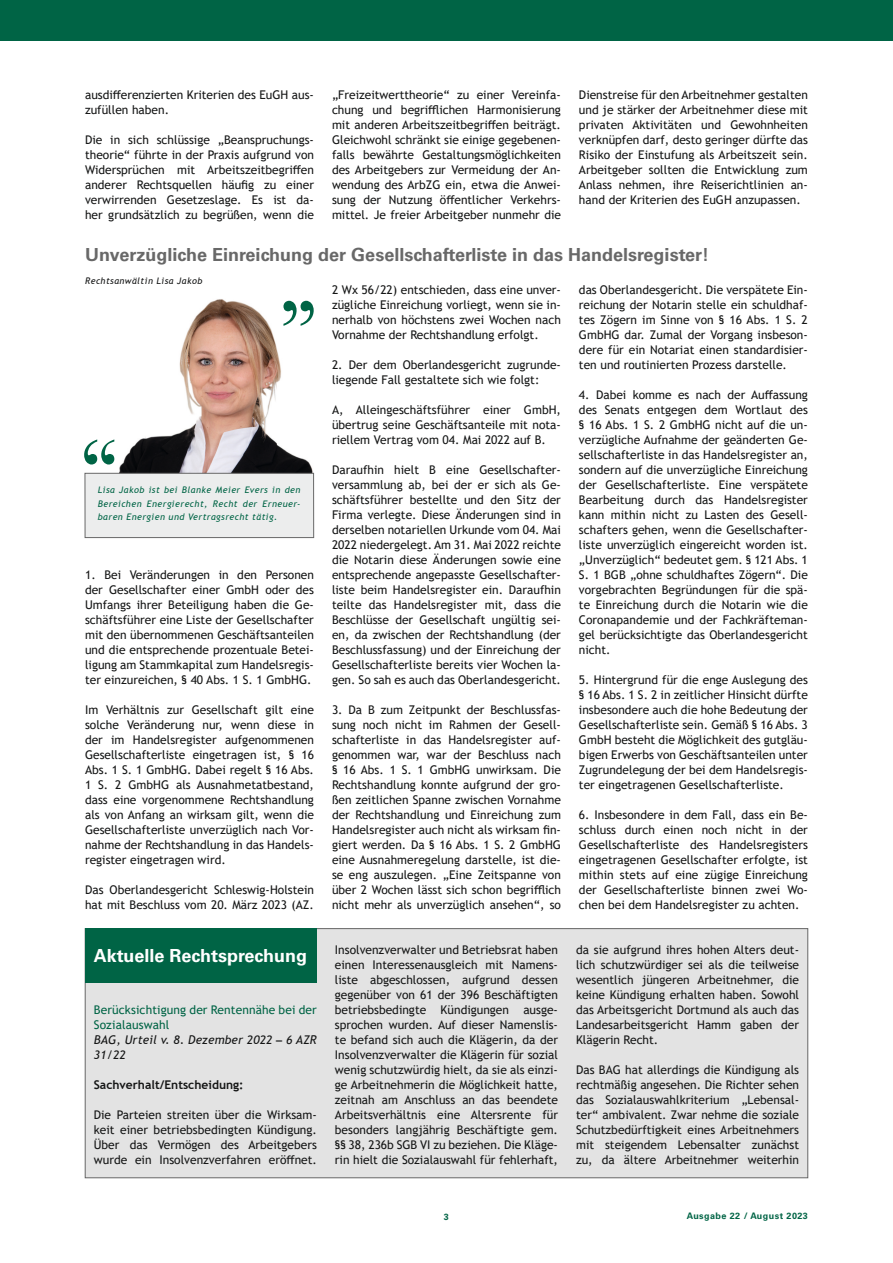
<style>
.page{position:relative;width:893px;height:1263px;background:#fff}
.page>*{position:absolute;margin:0;border:0;box-sizing:border-box;transform-origin:0 0}
.t1{font:700 18px "Univers LT Pro 65";color:#686868}
.t2{font:700 18px "Univers LT Pro 65";color:#fff}
.t3{font:12px/15px "Trebuchet MS";color:#151616;text-align:justify}
.t4{font:12px/15px "Trebuchet MS";letter-spacing:.01em;color:#006445}
.t5{font:700 12px "Trebuchet MS";color:#151616}
.t6{font:italic 9px/13.8px "Trebuchet MS";letter-spacing:.05em;color:#006445;text-align:justify}
.t7{font:italic 9px "Trebuchet MS";letter-spacing:.05em;color:#151616}
.t8{font:700 9px "Univers LT Pro 65";letter-spacing:.05em;color:#006445}
.s1{font-style:italic;color:#151616}
.s2{font-family:"Arial";font-weight:900;color:#151616}
</style>
<div class="page">
<hr style="left:0;top:0;width:1px;height:40px;background:#eceded">
<div style="left:1px;top:0;width:892px;height:40px;background:#006445"></div>
<img style="left:119px;top:299px;width:194px;height:174px">
<div style="left:85px;top:473px;width:229px;height:65px;background:#eceded"></div>
<div style="left:85px;top:473px;width:229px;height:65px;border:1px solid #686868"></div>
<svg style="left:84px;top:439px;width:30px;height:25px"></svg>
<svg style="left:283px;top:301px;width:31px;height:25px"></svg>
<div style="left:85px;top:928px;width:723px;height:250px;background:#e3e3e3"></div>
<div style="left:85px;top:928px;width:232px;height:55px;background:#006445"></div>
<p class="t3" style="left:85px;top:87px;width:230px">ausdifferenzierten Kriterien des EuGH aus&shy;zufüllen haben.</p>
<p class="t3" style="left:85px;top:132px;width:230px">Die in sich schlüssige „Beanspruchungs&shy;theorie“ führte in der Praxis aufgrund von Widersprüchen mit Arbeitszeitbegriffen anderer Rechtsquellen häufig zu einer verwirrenden Gesetzeslage. Es ist da&shy;her grundsätzlich zu begrüßen, wenn die</p>
<p class="t3" style="left:332px;top:87px;width:230px">„Freizeitwerttheorie“ zu einer Vereinfa&shy;chung und begrifflichen Harmonisierung mit anderen Arbeitszeitbegriffen beiträgt.<br>Gleichwohl schränkt sie einige gegebenen&shy;falls bewährte Gestaltungsmöglichkeiten des Arbeitgebers zur Vermeidung der An&shy;wendung des ArbZG ein, etwa die Anwei&shy;sung der Nutzung öffentlicher Verkehrs&shy;mittel. Je freier Arbeitgeber nunmehr die</p>
<p class="t3" style="left:579px;top:87px;width:230px">Dienstreise für den Arbeitnehmer gestalten und je stärker der Arbeitnehmer diese mit privaten Aktivitäten und Gewohnheiten verknüpfen darf, desto geringer dürfte das Risiko der Einstufung als Arbeitszeit sein.<br>Arbeitgeber sollten die Entwicklung zum Anlass nehmen, ihre Reiserichtlinien an&shy;hand der Kriterien des EuGH anzupassen.</p>
<h1 class="t1" style="left:85px;top:242px;width:626px">Unverzügliche Einreichung der Gesellschafterliste in das Handelsregister!</h1>
<p class="t7" style="left:85px;top:276px;width:119px">Rechtsanwältin Lisa Jakob</p>
<p class="t6" style="left:98px;top:483px;width:204px">Lisa Jakob ist bei Blanke Meier Evers in den Bereichen Energierecht, Recht der Erneuer&shy;baren Energien und Vertragsrecht tätig.</p>
<p class="t3" style="left:85px;top:567px;width:230px">1. Bei Veränderungen in den Personen der Gesellschafter einer GmbH oder des Umfangs ihrer Beteiligung haben die Ge&shy;schäftsführer eine Liste der Gesellschafter mit den übernommenen Geschäftsanteilen und die entsprechende prozentuale Betei&shy;ligung am Stammkapital zum Handelsregis&shy;ter einzureichen, § 40 Abs. 1 S. 1 GmbHG.</p>
<p class="t3" style="left:85px;top:702px;width:230px">Im Verhältnis zur Gesellschaft gilt eine solche Veränderung nur, wenn diese in der im Handelsregister aufgenommenen Gesellschafterliste eingetragen ist, § 16<br>Abs. 1 S. 1 GmbHG. Dabei regelt § 16 Abs.<br>1 S. 2 GmbHG als Ausnahmetatbestand, dass eine vorgenommene Rechtshandlung als von Anfang an wirksam gilt, wenn die Gesellschafterliste unverzüglich nach Vor&shy;nahme der Rechtshandlung in das Handels&shy;register eingetragen wird.</p>
<p class="t3" style="left:85px;top:882px;width:230px">Das Oberlandesgericht Schleswig-Holstein hat mit Beschluss vom 20. März 2023 (AZ.</p>
<h1 class="t2" style="left:94px;top:943px;width:215px">Aktuelle Rechtsprechung</h1>
<p class="t4" style="left:94px;top:1002px;width:225px">Berücksichtigung der Rentennähe bei der<br>Sozialauswahl<br><span class="s1">BAG, Urteil v. 8. Dezember 2022</span> <span class="s2">–</span> <span class="s1">6 AZR<br>31/22</span></p>
<p class="t5" style="left:94px;top:1077px;width:151px">Sachverhalt/Entscheidung:</p>
<p class="t3" style="left:94px;top:1107px;width:225px">Die Parteien streiten über die Wirksam&shy;keit einer betriebsbedingten Kündigung.<br>Über das Vermögen des Arbeitgebers wurde ein Insolvenzverfahren eröffnet.</p>
<p class="t3" style="left:332px;top:282px;width:230px">2 Wx 56/22) entschieden, dass eine unver&shy;zügliche Einreichung vorliegt, wenn sie in&shy;nerhalb von höchstens zwei Wochen nach Vornahme der Rechtshandlung erfolgt.</p>
<p class="t3" style="left:332px;top:357px;width:230px">2. Der dem Oberlandesgericht zugrunde&shy;liegende Fall gestaltete sich wie folgt:</p>
<p class="t3" style="left:332px;top:402px;width:230px">A, Alleingeschäftsführer einer GmbH, übertrug seine Geschäftsanteile mit nota&shy;riellem Vertrag vom 04. Mai 2022 auf B.</p>
<p class="t3" style="left:332px;top:462px;width:230px">Daraufhin hielt B eine Gesellschafter&shy;versammlung ab, bei der er sich als Ge&shy;schäftsführer bestellte und den Sitz der Firma verlegte. Diese Änderungen sind in derselben notariellen Urkunde vom 04. Mai 2022 niedergelegt. Am 31. Mai 2022 reichte die Notarin diese Änderungen sowie eine entsprechende angepasste Gesellschafter&shy;liste beim Handelsregister ein. Daraufhin teilte das Handelsregister mit, dass die Beschlüsse der Gesellschaft ungültig sei&shy;en, da zwischen der Rechtshandlung (der Beschlussfassung) und der Einreichung der Gesellschafterliste bereits vier Wochen la&shy;gen. So sah es auch das Oberlandesgericht.</p>
<p class="t3" style="left:332px;top:702px;width:230px">3. Da B zum Zeitpunkt der Beschlussfas&shy;sung noch nicht im Rahmen der Gesell&shy;schafterliste in das Handelsregister auf&shy;genommen war, war der Beschluss nach § 16 Abs. 1 S. 1 GmbHG unwirksam. Die Rechtshandlung konnte aufgrund der gro&shy;ßen zeitlichen Spanne zwischen Vornahme der Rechtshandlung und Einreichung zum Handelsregister auch nicht als wirksam fin&shy;giert werden. Da § 16 Abs. 1 S. 2 GmbHG eine Ausnahmeregelung darstelle, ist die&shy;se eng auszulegen. „Eine Zeitspanne von über 2 Wochen lässt sich schon begrifflich nicht mehr als unverzüglich ansehen“, so</p>
<p class="t3" style="left:579px;top:282px;width:230px">das Oberlandesgericht. Die verspätete Ein&shy;reichung der Notarin stelle ein schuldhaf&shy;tes Zögern im Sinne von § 16 Abs. 1 S. 2<br>GmbHG dar. Zumal der Vorgang insbeson&shy;dere für ein Notariat einen standardisier&shy;ten und routinierten Prozess darstelle.</p>
<p class="t3" style="left:579px;top:387px;width:230px">4. Dabei komme es nach der Auffassung des Senats entgegen dem Wortlaut des § 16 Abs. 1 S. 2 GmbHG nicht auf die un&shy;verzügliche Aufnahme der geänderten Ge&shy;sellschafterliste in das Handelsregister an, sondern auf die unverzügliche Einreichung der Gesellschafterliste. Eine verspätete Bearbeitung durch das Handelsregister kann mithin nicht zu Lasten des Gesell&shy;schafters gehen, wenn die Gesellschafter&shy;liste unverzüglich eingereicht worden ist. „Unverzüglich“ bedeutet gem. § 121 Abs. 1<br>S. 1 BGB „ohne schuldhaftes Zögern“. Die vorgebrachten Begründungen für die spä&shy;te Einreichung durch die Notarin wie die Coronapandemie und der Fachkräfteman&shy;gel berücksichtigte das Oberlandesgericht nicht.</p>
<p class="t3" style="left:579px;top:672px;width:230px">5. Hintergrund für die enge Auslegung des § 16 Abs. 1 S. 2 in zeitlicher Hinsicht dürfte insbesondere auch die hohe Bedeutung der Gesellschafterliste sein. Gemäß § 16 Abs. 3<br>GmbH besteht die Möglichkeit des gutgläu&shy;bigen Erwerbs von Geschäftsanteilen unter Zugrundelegung der bei dem Handelsregis&shy;ter eingetragenen Gesellschafterliste.</p>
<p class="t3" style="left:579px;top:807px;width:230px">6. Insbesondere in dem Fall, dass ein Be&shy;schluss durch einen noch nicht in der Gesellschafterliste des Handelsregisters eingetragenen Gesellschafter erfolgte, ist mithin stets auf eine zügige Einreichung der Gesellschafterliste binnen zwei Wo&shy;chen bei dem Handelsregister zu achten.</p>
<p class="t3" style="left:335px;top:942px;width:225px">Insolvenzverwalter und Betriebsrat haben einen Interessenausgleich mit Namens&shy;liste abgeschlossen, aufgrund dessen gegenüber von 61 der 396 Beschäftigten betriebsbedingte Kündigungen ausge&shy;sprochen wurden. Auf dieser Namenslis&shy;te befand sich auch die Klägerin, da der Insolvenzverwalter die Klägerin für sozial wenig schutzwürdig hielt, da sie als einzi&shy;ge Arbeitnehmerin die Möglichkeit hatte, zeitnah am Anschluss an das beendete Arbeitsverhältnis eine Altersrente für besonders langjährig Beschäftigte gem. §§ 38, 236b SGB VI zu beziehen. Die Kläge&shy;rin hielt die Sozialauswahl für fehlerhaft,</p>
<p class="t3" style="left:576px;top:942px;width:225px">da sie aufgrund ihres hohen Alters deut&shy;lich schutzwürdiger sei als die teilweise wesentlich jüngeren Arbeitnehmer, die keine Kündigung erhalten haben. Sowohl das Arbeitsgericht Dortmund als auch das Landesarbeitsgericht Hamm gaben der Klägerin Recht.</p>
<p class="t3" style="left:576px;top:1062px;width:225px">Das BAG hat allerdings die Kündigung als rechtmäßig angesehen. Die Richter sehen das Sozialauswahlkriterium „Lebensal&shy;ter“ ambivalent. Zwar nehme die soziale Schutzbedürftigkeit eines Arbeitnehmers mit steigendem Lebensalter zunächst zu, da ältere Arbeitnehmer weiterhin</p>
<p class="t8" style="left:444px;top:1210px;width:7px">3</p>
<p class="t8" style="left:687px;top:1210px;width:123px">Ausgabe 22 / August 2023</p>
</div>
